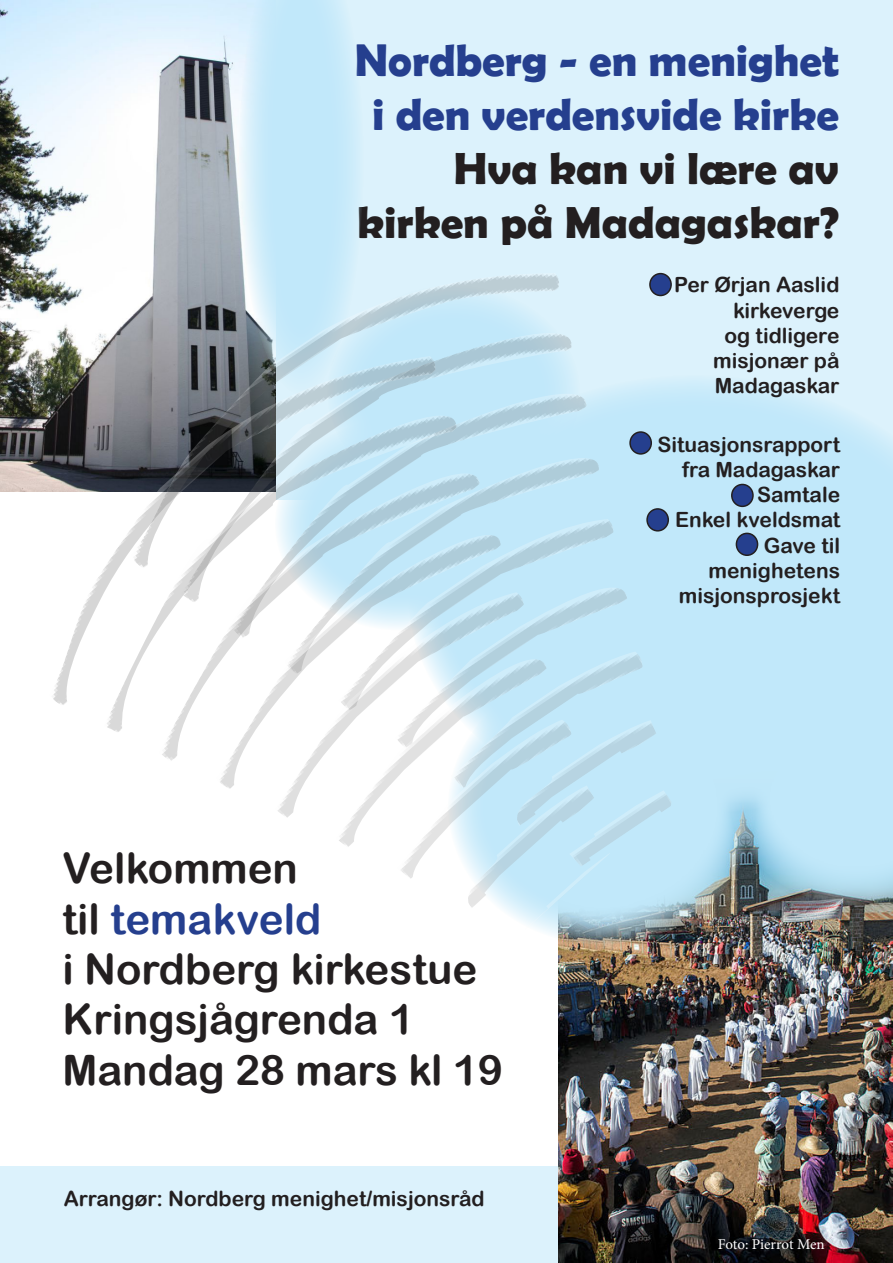
<style>
.page{position:relative;width:893px;height:1263px;background:#fff}
.page>*{position:absolute;margin:0;border:0;box-sizing:border-box;transform-origin:0 0}
.t1{font:700 45px/54px "Berlin Sans FB Demi";color:#253f8e;text-align:center}
.t2{font:700 45px "Berlin Sans FB Demi";color:#231f20}
.t3{font:42px/50.4px "Arial Rounded MT Bold";color:#231f20}
.t4{font:21px "Arial Rounded MT Bold";color:#231f20}
.t5{font:21px "Arial Rounded MT Bold";letter-spacing:-.025em;color:#231f20}
.t6{font:15px "Minion Pro";letter-spacing:-.01em;color:#fff}
.s1{color:#253f8e}
</style>
<div class="page">
<div style="left:0;top:1167px;width:559px;height:96px;background:#dcf2fc"></div>
<img style="left:558px;top:884px;width:335px;height:379px">
<img style="left:0;top:0;width:239px;height:491px">
<div style="left:277px;top:0;width:616px;height:500px;background:#dcf2fc"></div>
<img style="left:730px;top:814px;width:163px;height:91px">
<img style="left:448px;top:668px;width:308px;height:277px;border-radius:50%">
<svg style="left:672px;top:382px;width:221px;height:432px;background:#c2e8f9"></svg>
<svg style="left:239px;top:0;width:117px;height:273px;background:#c8eafa"></svg>
<img style="left:131px;top:273px;width:541px;height:593px">
<div style="left:630px;top:432px;width:21px;height:22px;background:#253f8e;border-radius:50%"></div>
<div style="left:629px;top:431px;width:23px;height:24px;border:2px solid #231f20;border-radius:50%"></div>
<div style="left:732px;top:484px;width:21px;height:22px;background:#253f8e;border-radius:50%"></div>
<div style="left:731px;top:484px;width:23px;height:23px;border:2px solid #231f20;border-radius:50%"></div>
<div style="left:647px;top:509px;width:21px;height:22px;background:#253f8e;border-radius:50%"></div>
<div style="left:646px;top:508px;width:23px;height:23px;border:2px solid #231f20;border-radius:50%"></div>
<div style="left:736px;top:533px;width:22px;height:22px;background:#253f8e;border-radius:50%"></div>
<div style="left:736px;top:533px;width:22px;height:23px;border:2px solid #231f20;border-radius:50%"></div>
<div style="left:650px;top:274px;width:21px;height:21px;background:#253f8e;border-radius:50%"></div>
<div style="left:649px;top:273px;width:23px;height:23px;border:2px solid #231f20;border-radius:50%"></div>
<img style="left:50px;top:356px;width:560px;height:574px">
<p class="t1" style="left:355px;top:32px;width:486px">Nordberg - en menighet i den verdensvide kirke</p>
<p class="t2" style="left:454px;top:142px;width:387px">Hva kan vi lære av</p>
<p class="t2" style="left:357px;top:196px;width:483px">kirken på Madagaskar?</p>
<p class="t4" style="left:652px;top:273px;width:189px">v/ Per Ørjan Aaslid</p>
<p class="t5" style="left:733px;top:298px;width:108px">kirkeverge</p>
<p class="t4" style="left:724px;top:323px;width:116px">og tidligere</p>
<p class="t4" style="left:713px;top:348px;width:128px">misjonær på</p>
<p class="t4" style="left:715px;top:373px;width:126px">Madagaskar</p>
<p class="t3" style="left:62px;top:842px;width:237px">Velkommen</p>
<p class="t3" style="left:62px;top:893px;width:417px">til <span class="s1">temakveld<br></span>i Nordberg kirkestue</p>
<p class="t3" style="left:62px;top:994px;width:353px">Kringsjågrenda 1</p>
<p class="t3" style="left:62px;top:1044px;width:442px">Mandag 28 mars kl 19</p>
<p class="t4" style="left:64px;top:1186px;width:422px">Arrangør: Nordberg menighet/misjonsråd</p>
<p class="t4" style="left:657px;top:432px;width:184px">Situasjonsrapport</p>
<p class="t4" style="left:682px;top:457px;width:160px">fra Madagaskar</p>
<p class="t4" style="left:757px;top:482px;width:85px">Samtale</p>
<p class="t4" style="left:675px;top:508px;width:167px">Enkel kveldsmat</p>
<p class="t4" style="left:764px;top:533px;width:78px">Gave til</p>
<p class="t4" style="left:708px;top:558px;width:133px">menighetens</p>
<p class="t4" style="left:679px;top:583px;width:163px">misjonsprosjekt</p>
<p class="t6" style="left:718px;top:1234px;width:108px">Foto: Pierrot Men</p>
</div>
